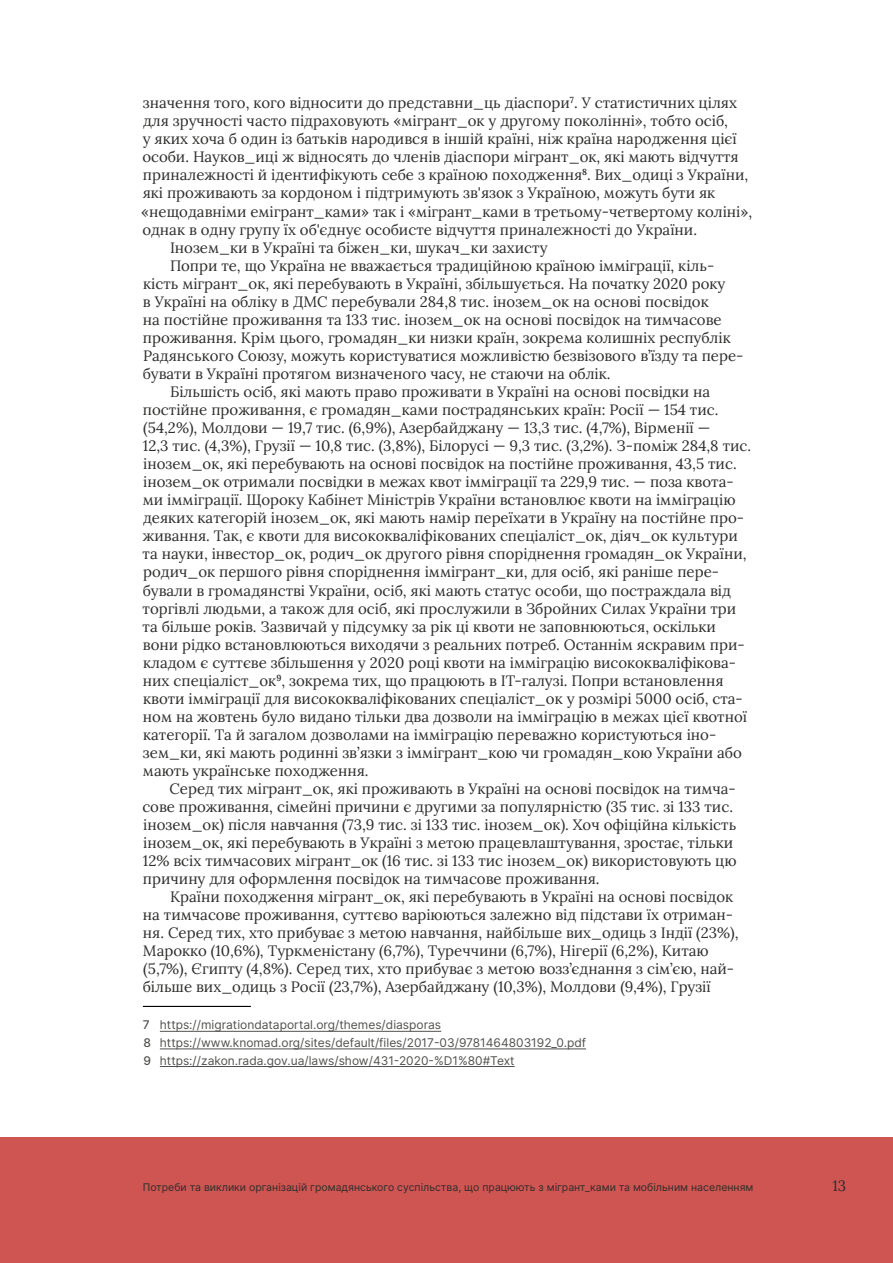
<style>
.page{position:relative;width:893px;height:1263px;background:#fff}
.page>*{position:absolute;margin:0;border:0;box-sizing:border-box;transform-origin:0 0}
.t1{font:15px "Lora";color:#2e2d2c}
.t2{font:12px/17.5px "Inter";color:#52514f}
.t3{font:10.5px "Inter";color:#2e2d2c}
.s1{font-weight:500}
</style>
<div class="page">
<div style="left:0;top:1137px;width:893px;height:126px;background:#cf5552"></div>
<hr style="left:143px;top:1006px;width:108px;height:1px;background:#000">
<hr style="left:160px;top:1031px;width:281px;height:1px;background:#52514f">
<hr style="left:160px;top:1048px;width:426px;height:1px;background:#52514f">
<hr style="left:160px;top:1066px;width:355px;height:1px;background:#52514f">
<p class="t1" style="left:143px;top:92px;width:595px">значення того, кого відносити до представни_ць діаспори<sup>7</sup>. У статистичних цілях</p>
<p class="t1" style="left:143px;top:110px;width:586px">для зручності часто підраховують «мігрант_ок у другому поколінні», тобто осіб,</p>
<p class="t1" style="left:143px;top:128px;width:596px">у яких хоча б один із батьків народився в іншій країні, ніж країна народження цієї</p>
<p class="t1" style="left:142px;top:146px;width:598px">особи. Науков_иці ж відносять до членів діаспори мігрант_ок, які мають відчуття</p>
<p class="t1" style="left:143px;top:164px;width:607px">приналежності й ідентифікують себе з країною походження<sup>8</sup>. Вих_одиці з України,</p>
<p class="t1" style="left:143px;top:182px;width:574px">які проживають за кордоном і підтримують зв'язок з Україною, можуть бути як</p>
<p class="t1" style="left:141px;top:200px;width:612px">«нещодавніми емігрант_ками» так і «мігрант_ками в третьому-четвертому коліні»,</p>
<p class="t1" style="left:142px;top:218px;width:556px">однак в одну групу їх об'єднує особисте відчуття приналежності до України.</p>
<p class="t1" style="left:170px;top:236px;width:379px">Інозем_ки в Україні та біжен_ки, шукач_ки захисту</p>
<p class="t1" style="left:170px;top:254px;width:546px">Попри те, що Україна не вважається традиційною країною імміграції, кіль-</p>
<p class="t1" style="left:143px;top:272px;width:584px">кість мігрант_ок, які перебувають в Україні, збільшується. На початку 2020 року</p>
<p class="t1" style="left:143px;top:290px;width:567px">в Україні на обліку в ДМС перебували 284,8 тис. інозем_ок на основі посвідок</p>
<p class="t1" style="left:143px;top:308px;width:580px">на постійне проживання та 133 тис. інозем_ок на основі посвідок на тимчасове</p>
<p class="t1" style="left:143px;top:326px;width:589px">проживання. Крім цього, громадян_ки низки країн, зокрема колишніх республік</p>
<p class="t1" style="left:143px;top:344px;width:602px">Радянського Союзу, можуть користуватися можливістю безвізового в’їзду та пере-</p>
<p class="t1" style="left:143px;top:362px;width:469px">бувати в Україні протягом визначеного часу, не стаючи на облік.</p>
<p class="t1" style="left:170px;top:380px;width:542px">Більшість осіб, які мають право проживати в Україні на основі посвідки на</p>
<p class="t1" style="left:143px;top:398px;width:577px">постійне проживання, є громадян_ками пострадянських країн: Росії — 154 тис.</p>
<p class="t1" style="left:143px;top:416px;width:568px">(54,2%), Молдови — 19,7 тис. (6,9%), Азербайджану — 13,3 тис. (4,7%), Вірменії —</p>
<p class="t1" style="left:143px;top:434px;width:610px">12,3 тис. (4,3%), Грузії — 10,8 тис. (3,8%), Білорусі — 9,3 тис. (3,2%). З-поміж 284,8 тис.</p>
<p class="t1" style="left:143px;top:452px;width:595px">інозем_ок, які перебувають на основі посвідок на постійне проживання, 43,5 тис.</p>
<p class="t1" style="left:143px;top:470px;width:592px">інозем_ок отримали посвідки в межах квот імміграції та 229,9 тис. — поза квота-</p>
<p class="t1" style="left:143px;top:489px;width:594px">ми імміграції. Щороку Кабінет Міністрів України встановлює квоти на імміграцію</p>
<p class="t1" style="left:143px;top:507px;width:603px">деяких категорій інозем_ок, які мають намір переїхати в Україну на постійне про-</p>
<p class="t1" style="left:143px;top:525px;width:597px">живання. Так, є квоти для висококваліфікованих спеціаліст_ок, діяч_ок культури</p>
<p class="t1" style="left:143px;top:543px;width:606px">та науки, інвестор_ок, родич_ок другого рівня споріднення громадян_ок України,</p>
<p class="t1" style="left:143px;top:561px;width:577px">родич_ок першого рівня споріднення іммігрант_ки, для осіб, які раніше пере-</p>
<p class="t1" style="left:143px;top:579px;width:590px">бували в громадянстві України, осіб, які мають статус особи, що постраждала від</p>
<p class="t1" style="left:143px;top:597px;width:595px">торгівлі людьми, а також для осіб, які прослужили в Збройних Силах України три</p>
<p class="t1" style="left:143px;top:615px;width:575px">та більше років. Зазвичай у підсумку за рік ці квоти не заповнюються, оскільки</p>
<p class="t1" style="left:143px;top:633px;width:603px">вони рідко встановлюються виходячи з реальних потреб. Останнім яскравим при-</p>
<p class="t1" style="left:143px;top:651px;width:595px">кладом є суттєве збільшення у 2020 році квоти на імміграцію висококваліфікова-</p>
<p class="t1" style="left:143px;top:669px;width:582px">них спеціаліст_ок<sup>9</sup>, зокрема тих, що працюють в ІТ-галузі. Попри встановлення</p>
<p class="t1" style="left:143px;top:687px;width:601px">квоти імміграції для висококваліфікованих спеціаліст_ок у розмірі 5000 осіб, ста-</p>
<p class="t1" style="left:143px;top:705px;width:606px">ном на жовтень було видано тільки два дозволи на імміграцію в межах цієї квотної</p>
<p class="t1" style="left:143px;top:723px;width:575px">категорії. Та й загалом дозволами на імміграцію переважно користуються іно-</p>
<p class="t1" style="left:143px;top:741px;width:600px">зем_ки, які мають родинні зв’язки з іммігрант_кою чи громадян_кою України або</p>
<p class="t1" style="left:143px;top:759px;width:227px">мають українське походження.</p>
<p class="t1" style="left:169px;top:777px;width:568px">Серед тих мігрант_ок, які проживають в Україні на основі посвідок на тимча-</p>
<p class="t1" style="left:142px;top:795px;width:592px">сове проживання, сімейні причини є другими за популярністю (35 тис. зі 133 тис.</p>
<p class="t1" style="left:143px;top:813px;width:594px">інозем_ок) після навчання (73,9 тис. зі 133 тис. інозем_ок). Хоч офіційна кількість</p>
<p class="t1" style="left:143px;top:831px;width:591px">інозем_ок, які перебувають в Україні з метою працевлаштування, зростає, тільки</p>
<p class="t1" style="left:143px;top:849px;width:595px">12% всіх тимчасових мігрант_ок (16 тис. зі 133 тис інозем_ок) використовують цю</p>
<p class="t1" style="left:143px;top:867px;width:458px">причину для оформлення посвідок на тимчасове проживання.</p>
<p class="t1" style="left:170px;top:885px;width:565px">Країни походження мігрант_ок, які перебувають в Україні на основі посвідок</p>
<p class="t1" style="left:143px;top:903px;width:592px">на тимчасове проживання, суттєво варіюються залежно від підстави їх отриман-</p>
<p class="t1" style="left:143px;top:921px;width:597px">ня. Серед тих, хто прибуває з метою навчання, найбільше вих_одиць з Індії (23%),</p>
<p class="t1" style="left:143px;top:940px;width:567px">Марокко (10,6%), Туркменістану (6,7%), Туреччини (6,7%), Нігерії (6,2%), Китаю</p>
<p class="t1" style="left:143px;top:958px;width:592px">(5,7%), Єгипту (4,8%). Серед тих, хто прибуває з метою возз’єднання з сім’єю, най-</p>
<p class="t1" style="left:143px;top:976px;width:569px">більше вих_одиць з Росії (23,7%), Азербайджану (10,3%), Молдови (9,4%), Грузії</p>
<p class="t2" style="left:143px;top:1016px;width:445px"><span class="s1">7</span> https://migrationdataportal.org/themes/diasporas<br><span class="s1">8</span> https://www.knomad.org/sites/default/files/2017-03/9781464803192_0.pdf<br><span class="s1">9</span> https://zakon.rada.gov.ua/laws/show/431-2020-%D1%80#Text</p>
<p class="t3" style="left:143px;top:1179px;width:612px">Потреби та виклики організацій громадянського суспільства, що працюють з мігрант_ками та мобільним населенням</p>
<p class="t1" style="left:832px;top:1174px;width:15px">13</p>
</div>
